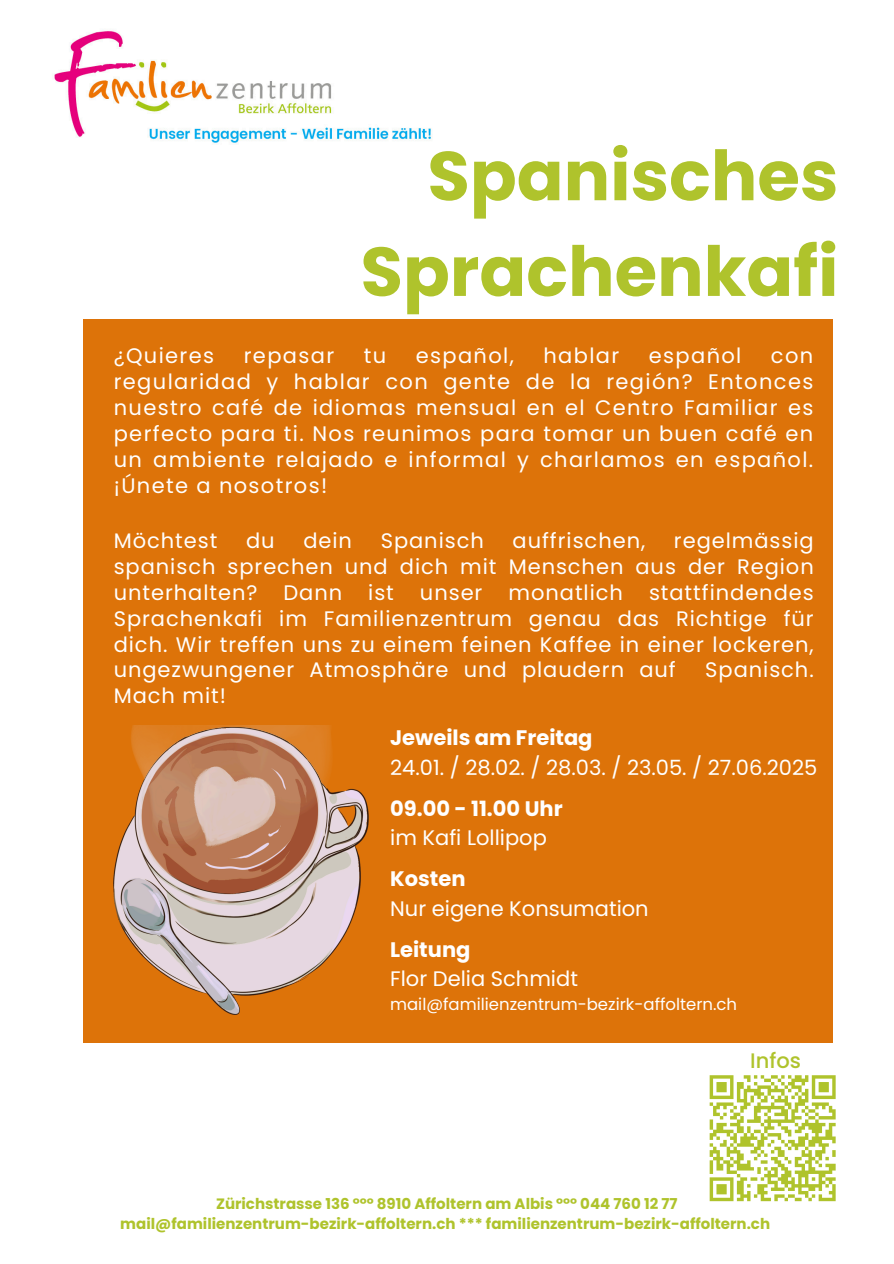
<style>
.page{position:relative;width:894px;height:1264px;background:#fff}
.page>*{position:absolute;margin:0;border:0;box-sizing:border-box;transform-origin:0 0}
.t1{font:700 69px/95.7px "Poppins";color:#afc32c;text-align:right}
.t2{font:21px/25.8px "Poppins";letter-spacing:.045em;color:#fff;text-align:justify}
.t3{font:21px/29.2px "Poppins";color:#fff}
.t4{font:700 21px/29.2px "Poppins";color:#fff}
.t5{font:21px "Poppins";letter-spacing:.065em;color:#fff}
.t6{font:500 21px "Poppins";color:#afc32c}
.t7{font:16.5px "Poppins";color:#fff}
.t8{font:700 15px/20.2px "Poppins";color:#afc32c;text-align:center}
.s1{font-weight:700}
.s2{font-weight:400}
</style>
<div class="page">
<div style="left:83px;top:319px;width:748px;height:724px;background:#dd7309"></div>
<img style="left:54px;top:31px;width:378px;height:113px">
<svg style="left:709px;top:1075px;width:127px;height:127px"></svg>
<img style="left:114px;top:725px;width:254px;height:289px">
<h3 class="t1" style="left:360px;top:128px;width:479px">Spanisches<br>Sprachenkafi</h3>
<p class="t5" style="left:114px;top:341px;width:102px">¿Quieres</p>
<p class="t5" style="left:244px;top:341px;width:92px">repasar</p>
<p class="t2" style="left:363px;top:343px;width:24px">tu</p>
<p class="t5" style="left:415px;top:341px;width:100px">español,</p>
<p class="t2" style="left:543px;top:343px;width:77px">hablar</p>
<p class="t5" style="left:648px;top:341px;width:94px">español</p>
<p class="t2" style="left:114px;top:343px;width:701px;text-indent:657px">con regularidad y hablar con gente de la región? Entonces nuestro café de idiomas mensual en el Centro Familiar es perfecto para ti. Nos reunimos para tomar un buen café en un ambiente relajado e informal y charlamos en español. ¡Únete a nosotros!</p>
<h1 class="t2" style="left:114px;top:528px;width:105px">Möchtest</h1>
<h1 class="t2" style="left:246px;top:528px;width:30px">du</h1>
<h1 class="t2" style="left:303px;top:528px;width:50px">dein</h1>
<h1 class="t2" style="left:380px;top:528px;width:105px">Spanisch</h1>
<h1 class="t2" style="left:512px;top:528px;width:134px">auffrischen,</h1>
<h1 class="t2" style="left:114px;top:528px;width:701px;text-indent:560px">regelmässig spanisch sprechen und dich mit Menschen aus der Region unterhalten? Dann ist unser monatlich stattfindendes Sprachenkafi im Familienzentrum genau das Richtige für dich. Wir treffen uns zu einem feinen Kaffee in einer lockeren, ungezwungener Atmosphäre und plaudern auf</h1>
<h1 class="t2" style="left:705px;top:657px;width:110px">Spanisch.</h1>
<h1 class="t2" style="left:114px;top:683px;width:114px">Mach mit!</h1>
<h3 class="t3" style="left:390px;top:723px;width:428px"><span class="s1">Jeweils am Freitag<br></span>24.01. / 28.02. / 28.03. / 23.05. / 27.06.2025</h3>
<p class="t4" style="left:390px;top:793px;width:174px">09.00 - 11.00 Uhr <span class="s2">im Kafi Lollipop</span></p>
<h3 class="t3" style="left:390px;top:864px;width:260px"><span class="s1">Kosten<br></span>Nur eigene Konsumation</h3>
<h3 class="t4" style="left:390px;top:934px;width:82px">Leitung</h3>
<h3 class="t3" style="left:390px;top:964px;width:189px">Flor Delia Schmidt</h3>
<p class="t7" style="left:390px;top:992px;width:348px">mail@familienzentrum-bezirk-affoltern.ch</p>
<p class="t6" style="left:750px;top:1046px;width:52px">Infos</p>
<p class="t8" style="left:120px;top:1193px;width:651px">Zürichstrasse 136 °°° 8910 Affoltern am Albis °°° 044 760 12 77 mail@familienzentrum-bezirk-affoltern.ch *** familienzentrum-bezirk-affoltern.ch</p>
</div>
